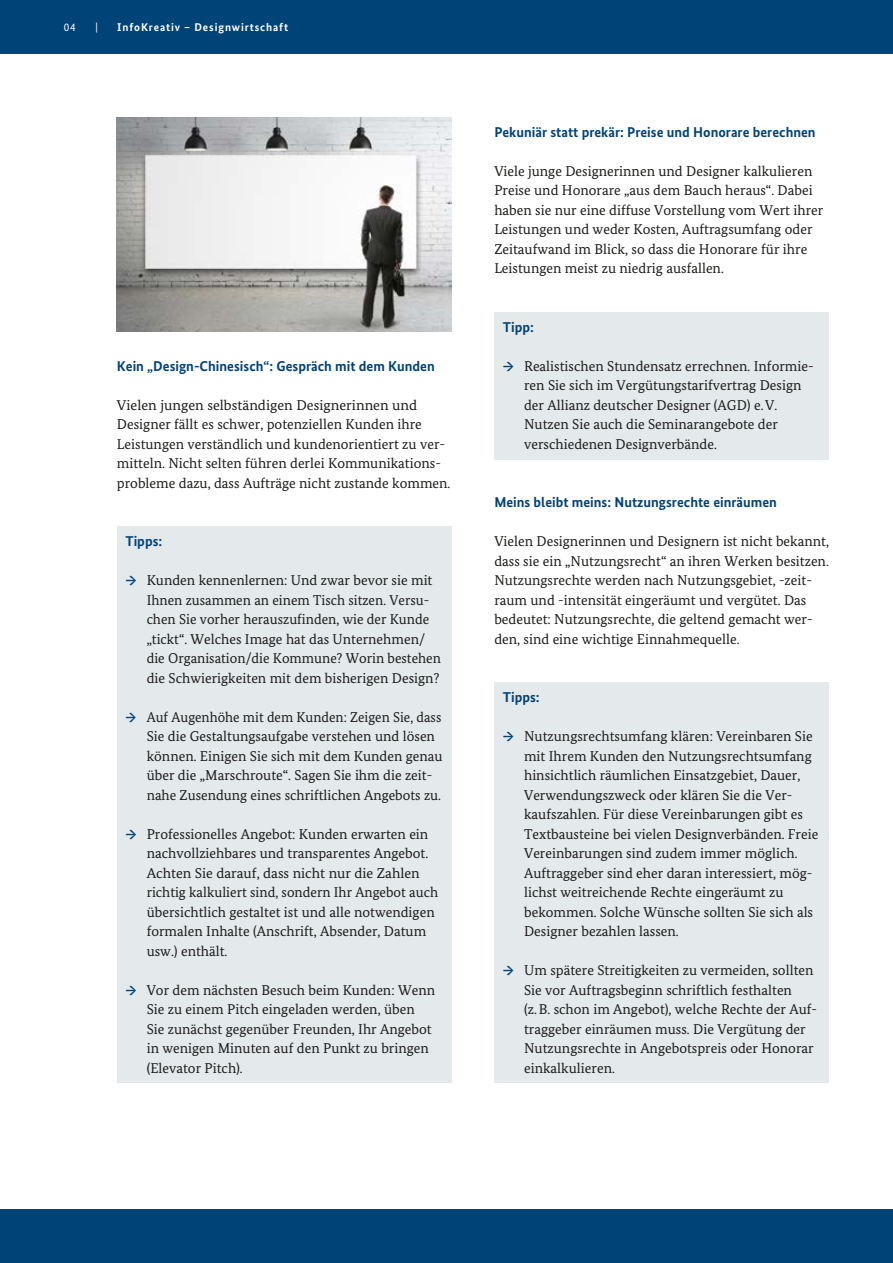
<style>
.page{position:relative;width:893px;height:1263px;background:#fff}
.page>*{position:absolute;margin:0;border:0;box-sizing:border-box;transform-origin:0 0}
.t1{font:14.25px/19.5px "Bundes Serif";color:#1a1a18}
.t2{font:700 14.25px "Bundes Sans";color:#004377}
.t3{font:700 11.25px "Bundes Sans";letter-spacing:.08em;color:#fff}
.t4{font:11.25px "Bundes Sans";color:#fff}
.s1{font-weight:700;color:#004377}
</style>
<div class="page">
<div style="left:0;top:0;width:893px;height:54px;background:#004377"></div>
<div style="left:0;top:1209px;width:893px;height:54px;background:#004377"></div>
<div style="left:117px;top:527px;width:335px;height:556px;background:#e4e9eb"></div>
<div style="left:494px;top:683px;width:335px;height:400px;background:#e4e9eb"></div>
<div style="left:494px;top:312px;width:335px;height:147px;background:#e4e9eb"></div>
<img style="left:117px;top:117px;width:335px;height:215px">
<p class="t4" style="left:64px;top:20px;width:14px">04</p>
<p class="t4" style="left:95px;top:20px;width:4px">|</p>
<p class="t3" style="left:117px;top:20px;width:173px">InfoKreativ – Designwirtschaft</p>
<h4 class="t2" style="left:117px;top:357px;width:319px">Kein „Design-Chinesisch“: Gespräch mit dem Kunden</h4>
<p class="t1" style="left:117px;top:395px;width:335px">Vielen jungen selbständigen Designerinnen und Designer fällt es schwer, potenziellen Kunden ihre Leistungen verständlich und kundenorientiert zu ver&shy;mitteln. Nicht selten führen derlei Kommunikations&shy;probleme dazu, dass Aufträge nicht zustande kommen.</p>
<h5 class="t2" style="left:125px;top:532px;width:38px">Tipps:</h5>
<p class="t1" style="left:147px;top:570px;width:296px;text-indent:-21px"><span class="s1">→</span> Kunden kennenlernen: Und zwar bevor sie mit Ihnen zusammen an einem Tisch sitzen. Versu&shy;chen Sie vorher herauszufinden, wie der Kunde „tickt“. Welches Image hat das Unternehmen/ die Organisation/die Kommune? Worin bestehen die Schwierigkeiten mit dem bisherigen Design?</p>
<p class="t1" style="left:147px;top:707px;width:297px;text-indent:-21px"><span class="s1">→</span> Auf Augenhöhe mit dem Kunden: Zeigen Sie, dass Sie die Gestaltungsaufgabe verstehen und lösen können. Einigen Sie sich mit dem Kunden genau über die „Marschroute“. Sagen Sie ihm die zeit&shy;nahe Zusendung eines schriftlichen Angebots zu.</p>
<p class="t1" style="left:147px;top:824px;width:293px;text-indent:-21px"><span class="s1">→</span> Professionelles Angebot: Kunden erwarten ein nachvollziehbares und transparentes Angebot.<br>Achten Sie darauf, dass nicht nur die Zahlen richtig kalkuliert sind, sondern Ihr Angebot auch übersichtlich gestaltet ist und alle notwendigen formalen Inhalte (Anschrift, Absender, Datum usw.) enthält.</p>
<p class="t1" style="left:147px;top:980px;width:290px;text-indent:-21px"><span class="s1">→</span> Vor dem nächsten Besuch beim Kunden: Wenn Sie zu einem Pitch eingeladen werden, üben Sie zunächst gegenüber Freunden, Ihr Angebot in wenigen Minuten auf den Punkt zu bringen (Elevator Pitch).</p>
<h4 class="t2" style="left:494px;top:123px;width:323px">Pekuniär statt prekär: Preise und Honorare berechnen</h4>
<p class="t1" style="left:494px;top:161px;width:331px">Viele junge Designerinnen und Designer kalkulieren Preise und Honorare „aus dem Bauch heraus“. Dabei haben sie nur eine diffuse Vorstellung vom Wert ihrer Leistungen und weder Kosten, Auftragsumfang oder Zeitaufwand im Blick, so dass die Honorare für ihre Leistungen meist zu niedrig ausfallen.</p>
<h5 class="t2" style="left:503px;top:318px;width:33px">Tipp:</h5>
<p class="t1" style="left:524px;top:356px;width:291px;text-indent:-21px"><span class="s1">→</span> Realistischen Stundensatz errechnen. Informie&shy;ren Sie sich im Vergütungstarifvertrag Design der Allianz deutscher Designer (AGD) e.V.<br>Nutzen Sie auch die Seminarangebote der verschiedenen Designverbände.</p>
<h4 class="t2" style="left:494px;top:493px;width:284px">Meins bleibt meins: Nutzungsrechte einräumen</h4>
<p class="t1" style="left:494px;top:531px;width:336px">Vielen Designerinnen und Designern ist nicht bekannt, dass sie ein „Nutzungsrecht“ an ihren Werken besitzen.<br>Nutzungsrechte werden nach Nutzungsgebiet, -zeit&shy;raum und -intensität eingeräumt und vergütet. Das bedeutet: Nutzungsrechte, die geltend gemacht wer&shy;den, sind eine wichtige Einnahmequelle.</p>
<h5 class="t2" style="left:503px;top:688px;width:38px">Tipps:</h5>
<p class="t1" style="left:524px;top:726px;width:296px;text-indent:-21px"><span class="s1">→</span> Nutzungsrechtsumfang klären: Vereinbaren Sie mit Ihrem Kunden den Nutzungsrechtsumfang hinsichtlich räumlichen Einsatzgebiet, Dauer, Verwendungszweck oder klären Sie die Ver&shy;kaufszahlen. Für diese Vereinbarungen gibt es Textbausteine bei vielen Designverbänden. Freie Vereinbarungen sind zudem immer möglich.<br>Auftraggeber sind eher daran interessiert, mög&shy;lichst weitreichende Rechte eingeräumt zu bekommen. Solche Wünsche sollten Sie sich als Designer bezahlen lassen.</p>
<p class="t1" style="left:524px;top:960px;width:295px;text-indent:-21px"><span class="s1">→</span> Um spätere Streitigkeiten zu vermeiden, sollten Sie vor Auftragsbeginn schriftlich festhalten (z.B. schon im Angebot), welche Rechte der Auf&shy;traggeber einräumen muss. Die Vergütung der Nutzungsrechte in Angebotspreis oder Honorar einkalkulieren.</p>
</div>
